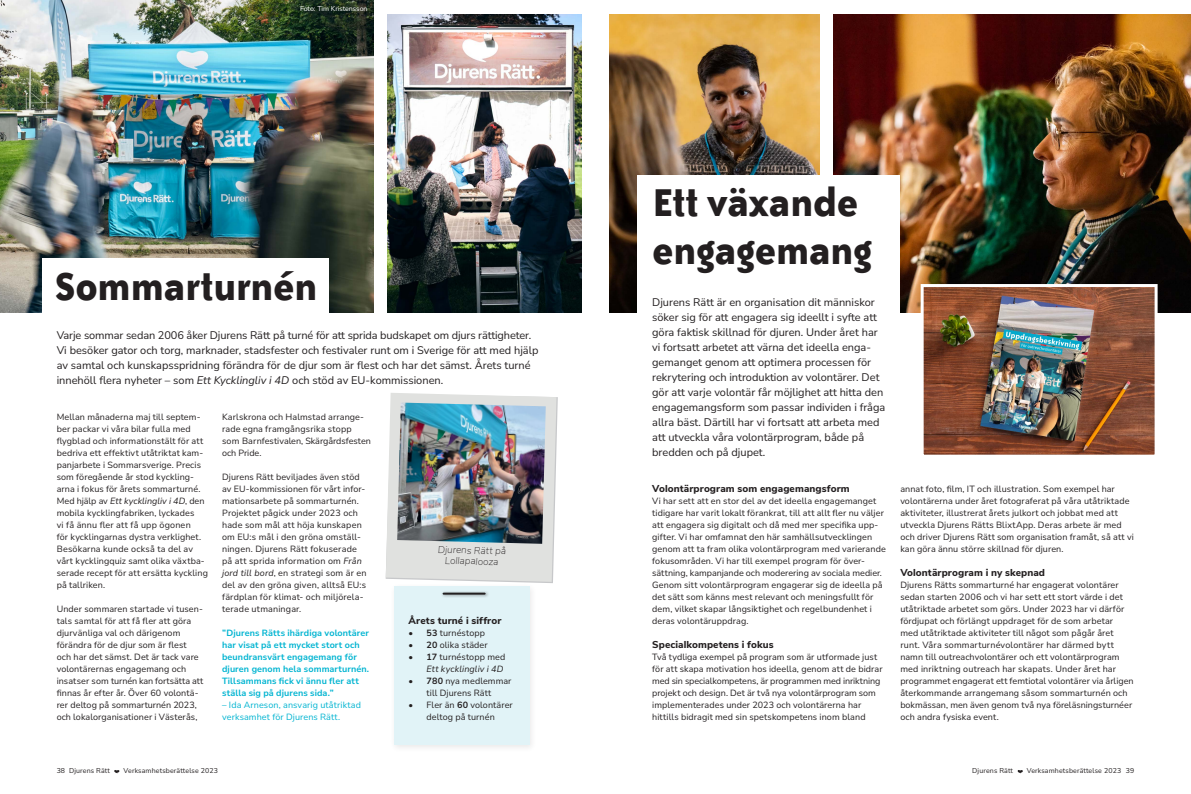
<style>
.page{position:relative;width:1191px;height:794px;background:#fff}
.page>*{position:absolute;margin:0;border:0;box-sizing:border-box;transform-origin:0 0}
.Stor_rubrik{font:700 45px/48px "ITC Bailey Sans Com";letter-spacing:-.015em;color:#231f20}
.Ingress{font:11px/15px "Nunito Sans";color:#231f20}
.Brödtext{font:800 10px "Nunito Sans";letter-spacing:.01em;color:#231f20}
.Brödtext-2{font:italic 200 10px/10.8px "Nunito Sans";color:#231f20;text-align:center}
.Brödtext-3{font:9px/12px "Nunito Sans";letter-spacing:.01em;color:#231f20}
.Brödtext-4{font:700 9px/12px "Nunito Sans";letter-spacing:.01em;color:#00b4d1}
.Brödtext-5{font:9px/12px "Nunito Sans";letter-spacing:.01em;color:#00b4d1}
.t1{font:italic 9px/12px "Nunito Sans";letter-spacing:.015em;color:#231f20;text-align:right}
.t2{font:7px "Nunito Sans";letter-spacing:.02em;color:#231f20}
.Ingress-2{font:7px "Nunito Sans";color:#fff}
.s1{font-style:italic}
.s2{font-weight:700}
.s3{font-weight:700;font-style:normal}
.s4{font-style:normal}
.s5{font-style:inherit}
</style>
<div class="page">
<svg style="left:114px;top:770px;width:5px;height:3px"></svg>
<svg style="left:1017px;top:770px;width:5px;height:3px"></svg>
<img style="left:833px;top:14px;width:358px;height:298px">
<img style="left:609px;top:14px;width:210px;height:298px">
<div style="left:637px;top:175px;width:263px;height:290px;background:#fff"></div>
<svg style="left:386px;top:393px;width:172px;height:190px;background:#e2e3e2"></svg>
<img style="left:397px;top:402px;width:149px;height:142px">
<img style="left:0;top:0;width:373px;height:312px">
<img style="left:387px;top:14px;width:194px;height:298px">
<div style="left:43px;top:259px;width:286px;height:61px;background:#fff"></div>
<div style="left:390px;top:582px;width:147px;height:171px;background:#fafafa"></div>
<div style="left:394px;top:586px;width:136px;height:158px;background:#e1f3f7"></div>
<div style="left:441px;top:590px;width:48px;height:9px;background:#231f20;opacity:.5"></div>
<hr style="left:443px;top:592px;width:42px;height:2px;background:#231f20">
<img style="left:924px;top:288px;width:229px;height:166px">
<div style="left:920px;top:284px;width:237px;height:174px;border:3px solid #fff"></div>
<p class="Ingress-2" style="left:300px;top:3px;width:69px">Foto: Tim Kristensson</p>
<p class="Stor_rubrik" style="left:55px;top:261px;width:264px">Sommarturnén</p>
<p class="Ingress" style="left:57px;top:327px;width:483px">Varje sommar sedan 2006 åker Djurens Rätt på turné för att sprida budskapet om djurs rättigheter.<br>Vi besöker gator och torg, marknader, stadsfester och festivaler runt om i Sverige för att med hjälp av samtal och kunskapsspridning förändra för de djur som är flest och har det sämst. Årets turné innehöll flera nyheter – som <span class="s1">Ett Kycklingliv i 4D</span> och stöd av EU-kommissionen.</p>
<p class="Brödtext-3" style="left:57px;top:411px;width:153px">Mellan månaderna maj till septem&shy;ber packar vi våra bilar fulla med flygblad och informationstält för att bedriva ett effektivt utåtriktat kam&shy;panjarbete i Sommarsverige. Precis som föregående år stod kyckling&shy;arna i fokus för årets sommarturné.<br>Med hjälp av <span class="s1">Ett kycklingliv i 4D</span>, den mobila kycklingfabriken, lyckades<br>vi få ännu fler att få upp ögonen<br>för kycklingarnas dystra verklighet.<br>Besökarna kunde också ta del av vårt kycklingquiz samt olika växtba&shy;serade recept för att ersätta kyckling på tallriken.</p>
<p class="Brödtext-3" style="left:57px;top:603px;width:148px">Under sommaren startade vi tusen&shy;tals samtal för att få fler att göra djurvänliga val och därigenom förändra för de djur som är flest och har det sämst. Det är tack vare volontärernas engagemang och insatser som turnén kan fortsätta att finnas år efter år. Över 60 volontä&shy;rer deltog på sommarturnén 2023, och lokalorganisationer i Västerås,</p>
<p class="Brödtext-3" style="left:222px;top:411px;width:150px">Karlskrona och Halmstad arrange&shy;rade egna framgångsrika stopp som Barnfestivalen, Skärgårdsfesten och Pride.</p>
<p class="Brödtext-3" style="left:222px;top:471px;width:139px">Djurens Rätt beviljades även stöd</p>
<p class="Brödtext-3" style="left:222px;top:483px;width:146px">av EU-kommissionen för vårt infor&shy;mationsarbete på sommarturnén.<br>Projektet pågick under 2023 och hade som mål att höja kunskapen om EU:s mål i den gröna omställ&shy;ningen. Djurens Rätt fokuserade på att sprida information om <span class="s1">Från jord till bord</span>, en strategi som är en del av den gröna given, alltså EU:s färdplan för klimat- och miljörela&shy;terade utmaningar.</p>
<p class="Brödtext-4" style="left:222px;top:627px;width:149px">”Djurens Rätts ihärdiga volontärer har visat på ett mycket stort och beundransvärt engagemang för djuren genom hela sommarturnén.<br>Tillsammans fick vi ännu fler att ställa sig på djurens sida.”</p>
<p class="Brödtext-5" style="left:222px;top:699px;width:140px">– Ida Arneson, ansvarig utåtriktad verksamhet för Djurens Rätt.</p>
<p class="Brödtext-2" style="left:438px;top:543px;width:69px;rotate:2deg">Djurens Rätt på<br>Lollapalooza</p>
<p class="Brödtext" style="left:408px;top:613px;width:94px">Årets turné i siffror</p>
<p class="Brödtext-3" style="left:408px;top:627px;width:78px"><span class="s2">• 53</span> turnéstopp</p>
<p class="Brödtext-3" style="left:408px;top:639px;width:81px"><span class="s2">• 20</span> olika städer</p>
<p class="t1" style="left:408px;top:651px;width:98px"><span class="s3">• 17</span> <span class="s4">turnéstopp med<br></span>Ett kycklingliv i 4D</p>
<p class="Brödtext-3" style="left:408px;top:675px;width:104px;text-align:center"><span class="s2">• 780</span> nya medlemmar till Djurens Rätt</p>
<p class="Brödtext-3" style="left:408px;top:699px;width:106px;text-align:center">• Fler än <span class="s2">60</span> volontärer deltog på turnén</p>
<p class="Stor_rubrik" style="left:652px;top:177px;width:222px">Ett växande engagemang</p>
<p class="Ingress" style="left:652px;top:294px;width:235px">Djurens Rätt är en organisation dit människor söker sig för att engagera sig ideellt i syfte att göra faktisk skillnad för djuren. Under året har vi fortsatt arbetet att värna det ideella enga&shy;gemanget genom att optimera processen för rekrytering och introduktion av volontärer. Det gör att varje volontär får möjlighet att hitta den engagemangsform som passar individen i fråga allra bäst. Därtill har vi fortsatt att arbeta med att utveckla våra volontärprogram, både på bredden och på djupet.</p>
<p class="Brödtext" style="left:652px;top:481px;width:199px">Volontärprogram som engagemangsform</p>
<p class="Brödtext-3" style="left:652px;top:495px;width:235px">Vi har sett att en stor del av det ideella engagemanget tidigare har varit lokalt förankrat, till att allt fler nu väljer att engagera sig digitalt och då med mer specifika upp&shy;gifter. Vi har omfamnat den här samhällsutvecklingen genom att ta fram olika volontärprogram med varierande fokusområden. Vi har till exempel program för över&shy;sättning, kampanjande och moderering av sociala medier.<br>Genom sitt volontärprogram engagerar sig de ideella på det sätt som känns mest relevant och meningsfullt för dem, vilket skapar långsiktighet och regelbundenhet i deras volontäruppdrag.</p>
<p class="Brödtext" style="left:652px;top:637px;width:123px">Specialkompetens i fokus</p>
<p class="Brödtext-3" style="left:652px;top:651px;width:232px">Två tydliga exempel på program som är utformade just för att skapa motivation hos ideella, genom att de bidrar med sin specialkompetens, är programmen med inriktning projekt och design. Det är två nya volontärprogram som implementerades under 2023 och volontärerna har hittills bidragit med sin spetskompetens inom bland</p>
<p class="Brödtext-3" style="left:900px;top:483px;width:235px">annat foto, film, IT och illustration. Som exempel har volontärerna under året fotograferat på våra utåtriktade aktiviteter, illustrerat årets julkort och jobbat med att utveckla Djurens Rätts BlixtApp. Deras arbete är med och driver Djurens Rätt som organisation framåt, så att vi kan göra ännu större skillnad för djuren.</p>
<p class="Brödtext" style="left:900px;top:565px;width:146px">Volontärprogram i ny skepnad</p>
<p class="Brödtext-3" style="left:900px;top:579px;width:235px">Djurens Rätts sommarturné har engagerat volontärer sedan starten 2006 och vi har sett ett stort värde i det utåtriktade arbetet som görs. Under 2023 har vi därför fördjupat och förlängt uppdraget för de som arbetar<br>med utåtriktade aktiviteter till något som pågår året runt. Våra sommarturnévolontärer har därmed bytt namn till outreachvolontärer och ett volontärprogram med inriktning outreach har skapats. Under året har programmet engagerat ett femtiotal volontärer via årligen återkommande arrangemang såsom sommarturnén och bokmässan, men även genom två nya föreläsningsturnéer och andra fysiska event.</p>
<p class="t2" style="left:57px;top:766px;width:55px"><span class="s5">38</span> Djurens Rätt</p>
<p class="t2" style="left:124px;top:766px;width:96px">Verksamhetsberättelse 2023</p>
<p class="t2" style="left:972px;top:766px;width:42px">Djurens Rätt</p>
<p class="t2" style="left:1026px;top:766px;width:109px">Verksamhetsberättelse 2023 <span class="s5">39</span></p>
</div>
